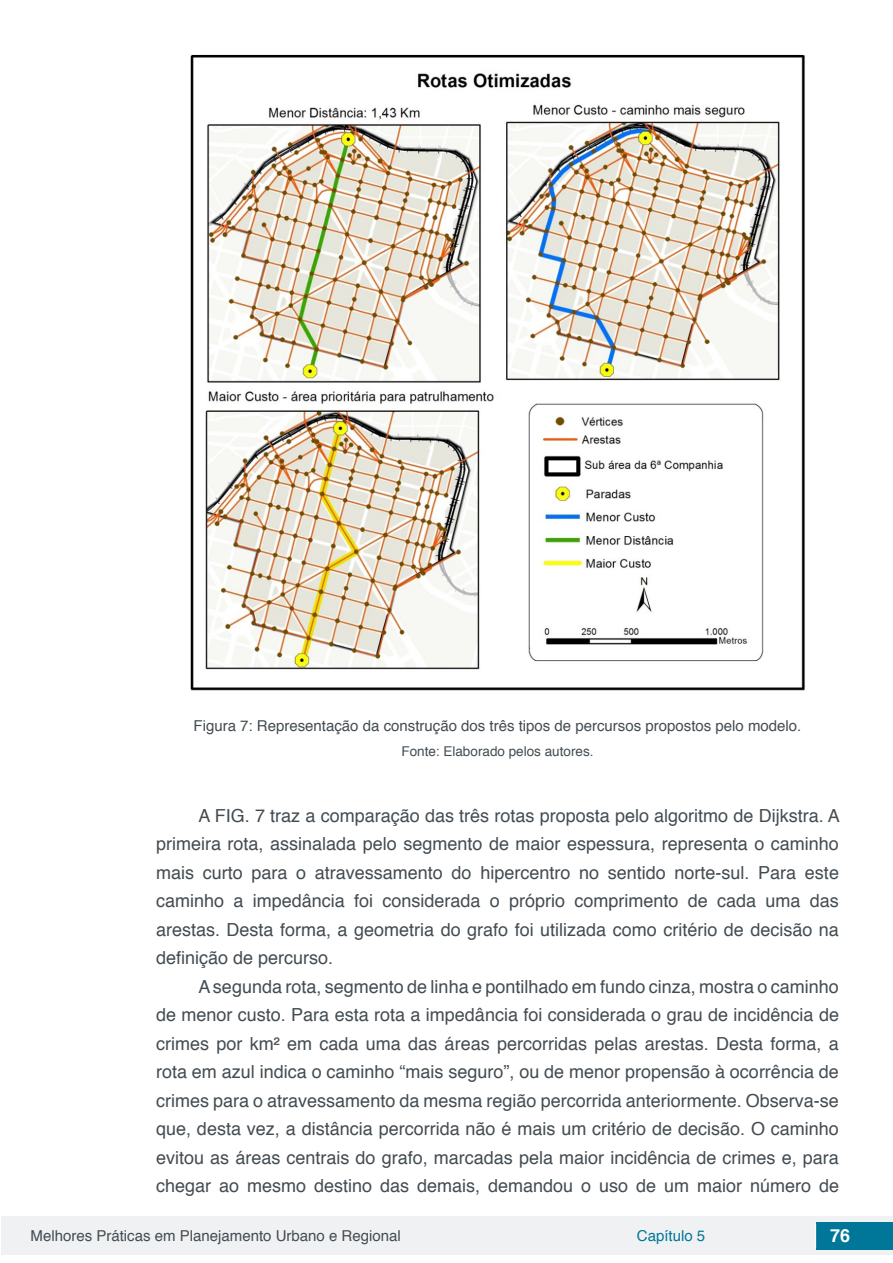
<style>
.page{position:relative;width:893px;height:1263px;background:#fff}
.page>*{position:absolute;margin:0;border:0;box-sizing:border-box;transform-origin:0 0}
.txt{font:18px/28.5px "Helvetica";color:#434c52;text-align:justify}
.t1{font:700 18px "Helvetica";color:#fff}
.info_tab_gra_imag{font:15px "Helvetica";color:#434c52}
.t2{font:15px "Helvetica";color:#007699}
.fonte_tab_gra_imag{font:13.5px "Helvetica";color:#434c52}
</style>
<div class="page">
<div style="left:1px;top:1216px;width:891px;height:38px;background:#f0f1f2"></div>
<div style="left:816px;top:1222px;width:77px;height:27px;background:#007699"></div>
<svg style="left:815px;top:1224px;width:1px;height:24px"></svg>
<img style="left:190px;top:54px;width:615px;height:637px">
<p class="info_tab_gra_imag" style="left:194px;top:715px;width:609px">Figura 7: Representação da construção dos três tipos de percursos propostos pelo modelo.</p>
<p class="fonte_tab_gra_imag" style="left:401px;top:741px;width:194px">Fonte: Elaborado pelos autores.</p>
<p class="txt" style="left:156px;top:802px;width:685px;text-indent:43px">A FIG. 7 traz a comparação das três rotas proposta pelo algoritmo de Dijkstra. A primeira rota, assinalada pelo segmento de maior espessura, representa o caminho mais curto para o atravessamento do hipercentro no sentido norte-sul. Para este caminho a impedância foi considerada o próprio comprimento de cada uma das arestas. Desta forma, a geometria do grafo foi utilizada como critério de decisão na definição de percurso.</p>
<p class="txt" style="left:156px;top:973px;width:684px;text-indent:43px">A segunda rota, segmento de linha e pontilhado em fundo cinza, mostra o caminho de menor custo. Para esta rota a impedância foi considerada o grau de incidência de crimes por km² em cada uma das áreas percorridas pelas arestas. Desta forma, a rota em azul indica o caminho “mais seguro”, ou de menor propensão à ocorrência de crimes para o atravessamento da mesma região percorrida anteriormente. Observa-se que, desta vez, a distância percorrida não é mais um critério de decisão. O caminho evitou as áreas centrais do grafo, marcadas pela maior incidência de crimes e, para chegar ao mesmo destino das demais, demandou o uso de um maior número de</p>
<p class="info_tab_gra_imag" style="left:31px;top:1224px;width:372px">Melhores Práticas em Planejamento Urbano e Regional</p>
<p class="t2" style="left:637px;top:1224px;width:70px">Capítulo 5</p>
<p class="t1" style="left:830px;top:1221px;width:22px">76</p>
</div>
